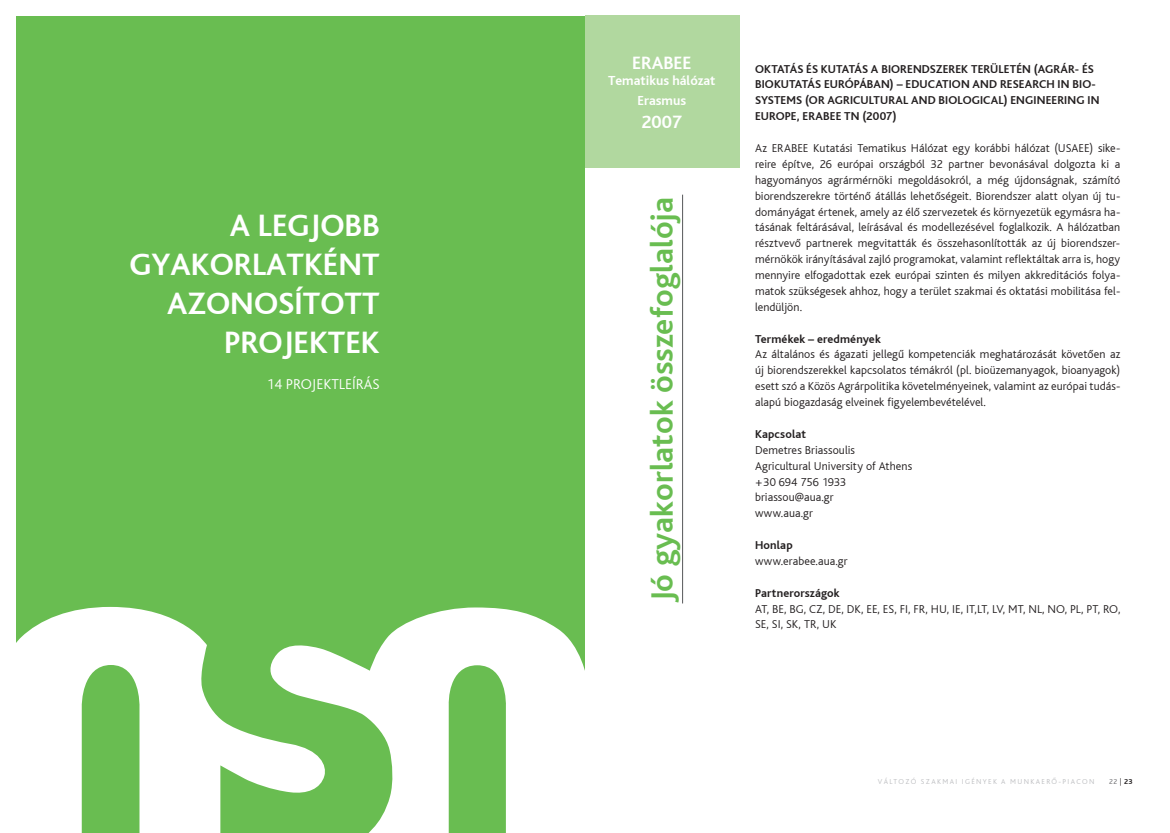
<style>
.page{position:relative;width:1170px;height:833px;background:#fff}
.page>*{position:absolute;margin:0;border:0;box-sizing:border-box;transform-origin:0 0}
.t1{font:32.5px/39px "Bliss Bold HU";color:#fff;text-align:right}
.t2{font:32.5px "Bliss Bold HU";color:#69bd51}
.t3{font:18.75px "Bliss Bold HU";color:#fff}
.t4{font:300 15px "Bliss CE";color:#fff}
.t5{font:13.75px/19.5px "Bliss Bold HU";color:#fff;text-align:center}
.t6{font:300 12px/15.9px "Bliss";letter-spacing:.005em;color:#231f20;text-align:justify}
.t7{font:700 12px/15.9px "Bliss";letter-spacing:.01em;color:#231f20}
.t8{font:300 7.5px "Bliss";letter-spacing:.18em;color:#bcbdc0}
.t9{font:300 7.5px "Bliss";color:#636366}
.s1{color:#231f20}
.s2{font-weight:700;color:#231f20}
</style>
<div class="page">
<div style="left:0;top:0;width:585px;height:833px;background:#69bd51"></div>
<svg style="left:16px;top:607px;width:569px;height:226px;fill:#fff"></svg>
<div style="left:0;top:0;width:16px;height:833px;background:#fff"></div>
<div style="left:0;top:0;width:1169px;height:15px;background:#fff"></div>
<div style="left:585px;top:15px;width:154px;height:153px;background:#b1d89f"></div>
<hr style="left:682px;top:195px;width:1px;height:408px;background:#57585a">
<h1 class="t1" style="left:129px;top:205px;width:252px">A LEGJOBB<br>GYAKORLATKÉNT<br>AZONOSÍTOTT<br>PROJEKTEK</h1>
<p class="t4" style="left:267px;top:375px;width:114px">14 PROJEKTLEÍRÁS</p>
<h2 class="t3" style="left:632px;top:52px;width:61px">ERABEE</h2>
<p class="t5" style="left:608px;top:71px;width:109px">Tematikus hálózat<br>Erasmus</p>
<h2 class="t3" style="left:641px;top:111px;width:42px">2007</h2>
<h1 class="t2" style="left:643px;top:602px;width:407px;rotate:-90deg">Jó gyakorlatok összefoglalója</h1>
<p class="t7" style="left:755px;top:61px;width:346px">OKTATÁS ÉS KUTATÁS A BIORENDSZEREK TERÜLETÉN (AGRÁR- ÉS BIOKUTATÁS EURÓPÁBAN) – EDUCATION AND RESEARCH IN BIO-SYSTEMS (OR AGRICULTURAL AND BIOLOGICAL) ENGINEERING IN EUROPE, ERABEE TN (2007)</p>
<p class="t6" style="left:755px;top:140px;width:367px">Az ERABEE Kutatási Tematikus Hálózat egy korábbi hálózat (USAEE) sike&shy;reire építve, 26 európai országból 32 partner bevonásával dolgozta ki a hagyományos agrármérnöki megoldásokról, a még újdonságnak, számító biorendszerekre történő átállás lehetőségeit. Biorendszer alatt olyan új tu&shy;dományágat értenek, amely az élő szervezetek és környezetük egymásra ha&shy;tásának feltárásával, leírásával és modellezésével foglalkozik. A hálózatban résztvevő partnerek megvitatták és összehasonlították az új biorendszer&shy;mérnökök irányításával zajló programokat, valamint reflektáltak arra is, hogy mennyire elfogadottak ezek európai szinten és milyen akkreditációs folya&shy;matok szükségesek ahhoz, hogy a terület szakmai és oktatási mobilitása fel&shy;lendüljön.</p>
<p class="t7" style="left:755px;top:331px;width:127px">Termékek – eredmények</p>
<p class="t6" style="left:755px;top:347px;width:367px">Az általános és ágazati jellegű kompetenciák meghatározását követően az új biorendszerekkel kapcsolatos témákról (pl. bioüzemanyagok, bioanyagok) esett szó a Közös Agrárpolitika követelményeinek, valamint az európai tudás&shy;alapú biogazdaság elveinek figyelembevételével.</p>
<p class="t7" style="left:755px;top:426px;width:52px">Kapcsolat</p>
<p class="t6" style="left:755px;top:442px;width:158px;text-align:left">Demetres Briassoulis<br>Agricultural University of Athens +30 694 756 1933 briassou@aua.gr<br>www.aua.gr</p>
<p class="t7" style="left:755px;top:537px;width:39px">Honlap</p>
<p class="t6" style="left:755px;top:553px;width:94px">www.erabee.aua.gr</p>
<p class="t7" style="left:755px;top:585px;width:86px">Partnerországok</p>
<p class="t6" style="left:755px;top:601px;width:367px">AT, BE, BG, CZ, DE, DK, EE, ES, FI, FR, HU, IE, IT,LT, LV, MT, NL, NO, PL, PT, RO,<br>SE, SI, SK, TR, UK</p>
<p class="t8" style="left:877px;top:778px;width:218px">VÁLTOZÓ SZAKMAI IGÉNYEK A MUNKAERŐ-PIACON</p>
<p class="t9" style="left:1108px;top:778px;width:25px">22 <span class="s1">|</span> <span class="s2">23</span></p>
</div>
